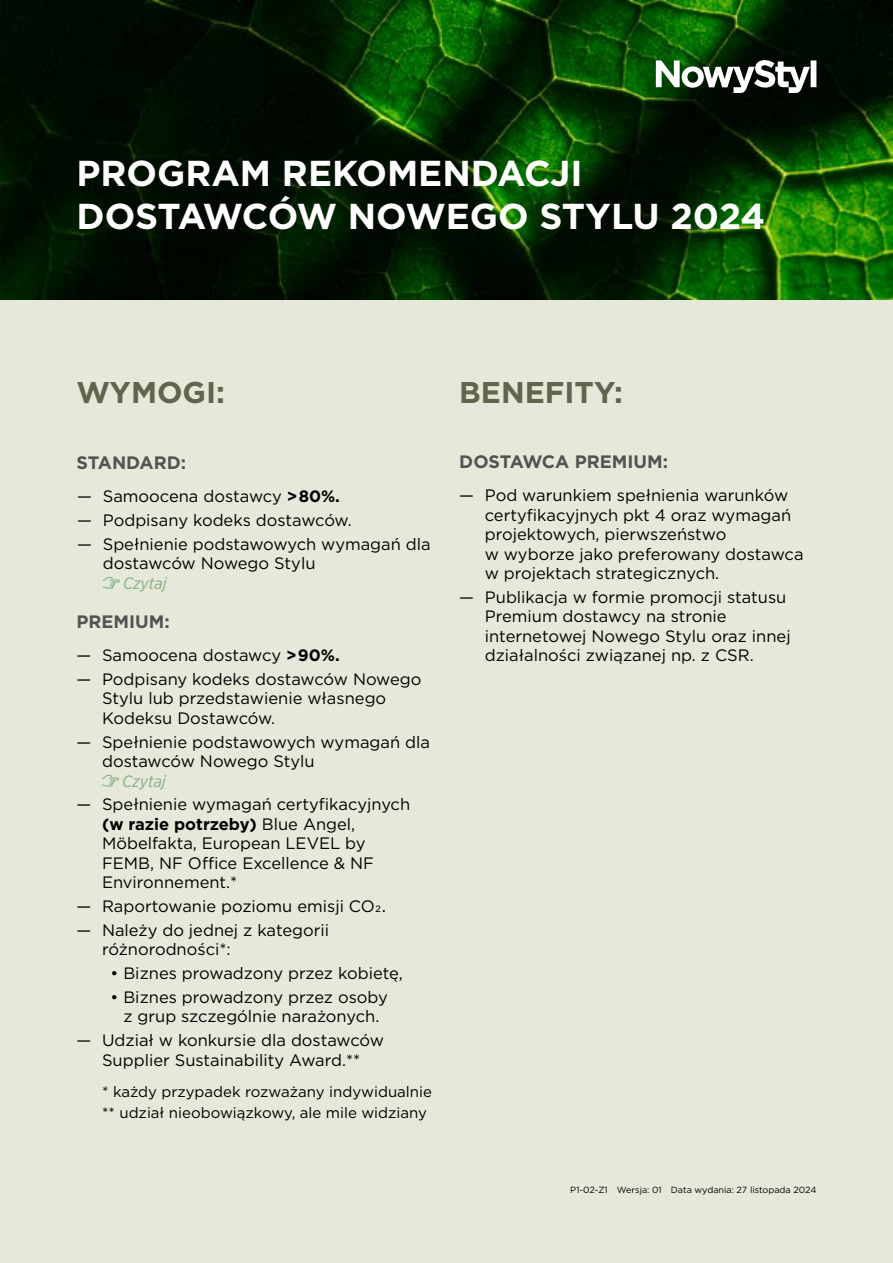
<style>
.page{position:relative;width:893px;height:1263px;background:#fff}
.page>*{position:absolute;margin:0;border:0;box-sizing:border-box;transform-origin:0 0}
.t1{font:700 36px/43.2px "Gotham";color:#fff}
.t2{font:700 30px "Gotham";color:#61654e}
.t3{font:700 18px "Gotham";color:#535353}
.t4{font:16.5px/19.5px "Gotham";color:#000}
.t5{font:italic 16.5px "Gotham Narrow";color:#85ad81}
.t6{font:15px/21px "Gotham";color:#000}
.t7{font:9px "Gotham";color:#000}
.s1{font-weight:700}
</style>
<div class="page">
<div style="left:0;top:0;width:892px;height:1262px;background:#e6e9d9"></div>
<svg style="left:103px;top:577px;width:17px;height:11px"></svg>
<svg style="left:102px;top:775px;width:17px;height:11px"></svg>
<img style="left:0;top:0;width:893px;height:300px">
<svg style="left:656px;top:60px;width:160px;height:33px"></svg>
<h1 class="t1" style="left:77px;top:152px;width:690px">PROGRAM REKOMENDACJI<br>DOSTAWCÓW NOWEGO STYLU 2024</h1>
<h2 class="t2" style="left:77px;top:373px;width:150px">WYMOGI:</h2>
<h2 class="t2" style="left:459px;top:373px;width:165px">BENEFITY:</h2>
<p class="t3" style="left:77px;top:451px;width:111px">STANDARD:</p>
<p class="t4" style="left:77px;top:486px;width:264px">— Samoocena dostawcy <span class="s1">&gt; 80%.</span></p>
<p class="t4" style="left:77px;top:510px;width:276px">— Podpisany kodeks dostawców.</p>
<p class="t4" style="left:103px;top:534px;width:329px;text-indent:-26px">— Spełnienie podstawowych wymagań dla dostawców Nowego Stylu</p>
<p class="t5" style="left:123px;top:572px;width:45px">Czytaj</p>
<p class="t3" style="left:77px;top:610px;width:95px">PREMIUM:</p>
<p class="t4" style="left:77px;top:645px;width:265px">— Samoocena dostawcy <span class="s1">&gt; 90%.</span></p>
<p class="t4" style="left:102px;top:669px;width:321px;text-indent:-26px">— Podpisany kodeks dostawców Nowego<br>Stylu lub przedstawienie własnego<br>Kodeksu Dostawców.</p>
<p class="t4" style="left:102px;top:732px;width:329px;text-indent:-26px">— Spełnienie podstawowych wymagań dla dostawców Nowego Stylu</p>
<p class="t5" style="left:122px;top:770px;width:45px">Czytaj</p>
<p class="t4" style="left:102px;top:794px;width:310px;text-indent:-26px">— Spełnienie wymagań certyfikacyjnych <span class="s1">(w razie potrzeby)</span> Blue Angel,<br>Möbelfakta, European LEVEL by<br>FEMB, NF Office Excellence &amp; NF<br>Environnement.*</p>
<p class="t4" style="left:77px;top:896px;width:311px">— Raportowanie poziomu emisji CO2.</p>
<p class="t4" style="left:102px;top:920px;width:229px;text-indent:-26px">— Należy do jednej z kategorii różnorodności*:</p>
<p class="t4" style="left:111px;top:963px;width:294px">• Biznes prowadzony przez kobietę,</p>
<p class="t4" style="left:111px;top:987px;width:279px;text-align:center">• Biznes prowadzony przez osoby z grup szczególnie narażonych.</p>
<p class="t4" style="left:77px;top:1030px;width:309px;text-align:center">— Udział w konkursie dla dostawców<br>Supplier Sustainability Award.**</p>
<p class="t6" style="left:102px;top:1081px;width:331px">* każdy przypadek rozważany indywidualnie ** udział nieobowiązkowy, ale mile widziany</p>
<p class="t3" style="left:459px;top:450px;width:210px">DOSTAWCA PREMIUM:</p>
<p class="t4" style="left:485px;top:485px;width:320px;text-indent:-26px">— Pod warunkiem spełnienia warunków certyfikacyjnych pkt 4 oraz wymagań projektowych, pierwszeństwo<br>w wyborze jako preferowany dostawca w projektach strategicznych.</p>
<p class="t4" style="left:485px;top:587px;width:307px;text-indent:-26px">— Publikacja w formie promocji statusu Premium dostawcy na stronie internetowej Nowego Stylu oraz innej działalności związanej np. z CSR.</p>
<p class="t7" style="left:570px;top:1184px;width:248px">P1-02-Z1 Wersja: 01 Data wydania: 27 listopada 2024</p>
</div>
